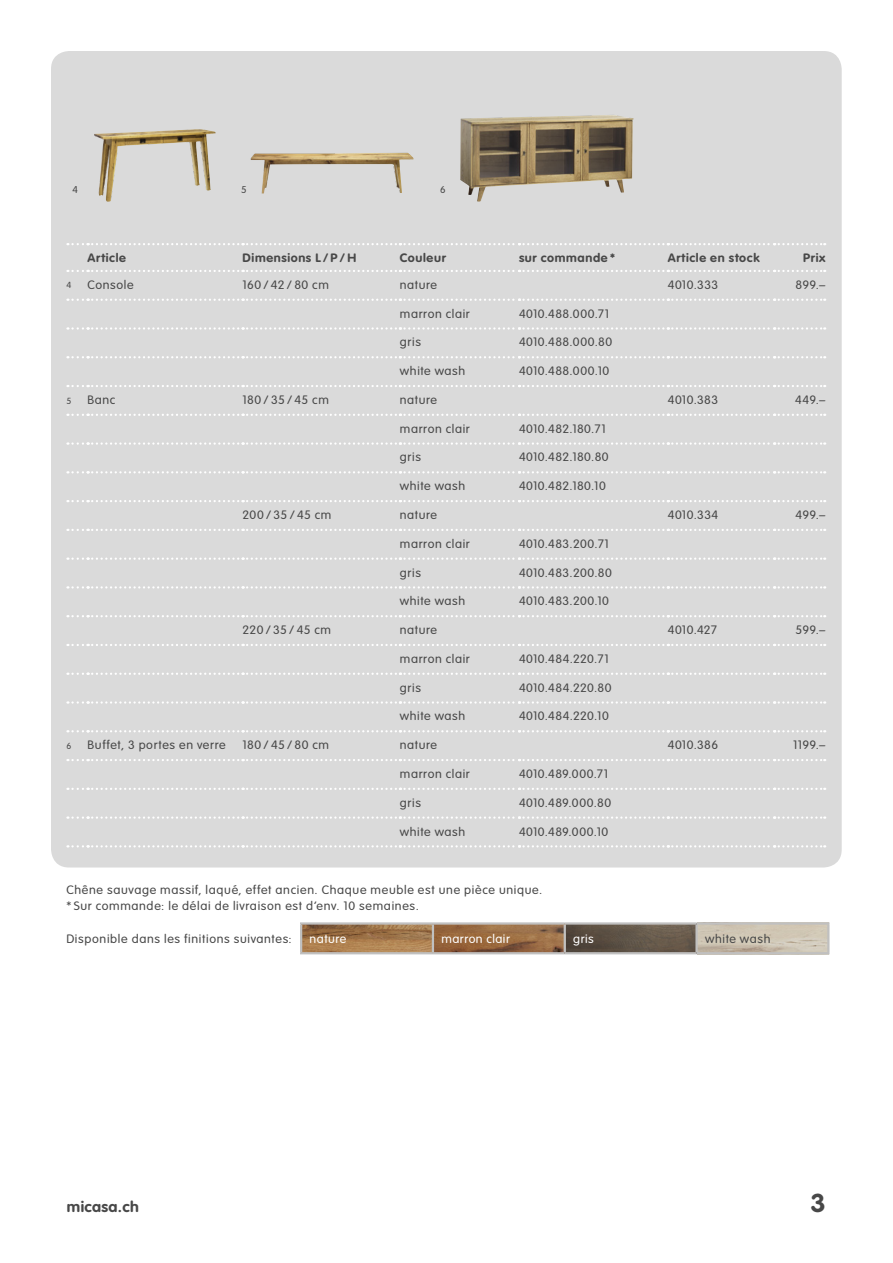
<style>
.page{position:relative;width:893px;height:1263px;background:#fff}
.page>*{position:absolute;margin:0;border:0;box-sizing:border-box;transform-origin:0 0}
.t1{font:700 25.5px "VAG Rounded";color:#484848;scale:1.05 1}
.t2{font:700 15px "VAG Rounded";letter-spacing:.02em;color:#484848;scale:1.05 1}
.t3{font:300 12px/16.5px "VAG Rounded";letter-spacing:.045em;color:#484848;scale:1.05 1}
.t4{font:700 12px "VAG Rounded";letter-spacing:.05em;color:#484848;scale:1.05 1}
.t5{font:300 12px "VAG Rounded";letter-spacing:.04em;color:#fff;scale:1.05 1}
.t6{font:300 9.75px "VAG Rounded";color:#484848;scale:1.05 1}
.t7{font:300 8.7px "VAG Rounded";color:#484848;scale:1.05 1}
</style>
<div class="page">
<div style="left:51px;top:51px;width:791px;height:816px;background:#dadada;border-radius:18px"></div>
<svg style="left:67px;top:243px;width:758px;height:2px"></svg>
<svg style="left:67px;top:270px;width:758px;height:2px"></svg>
<svg style="left:67px;top:299px;width:758px;height:2px"></svg>
<svg style="left:67px;top:327px;width:758px;height:3px"></svg>
<svg style="left:67px;top:356px;width:758px;height:2px"></svg>
<svg style="left:67px;top:385px;width:758px;height:2px"></svg>
<svg style="left:67px;top:414px;width:758px;height:2px"></svg>
<svg style="left:67px;top:442px;width:758px;height:3px"></svg>
<svg style="left:67px;top:471px;width:758px;height:2px"></svg>
<svg style="left:67px;top:500px;width:758px;height:2px"></svg>
<svg style="left:67px;top:529px;width:758px;height:2px"></svg>
<svg style="left:67px;top:557px;width:758px;height:3px"></svg>
<svg style="left:67px;top:586px;width:758px;height:2px"></svg>
<svg style="left:67px;top:615px;width:758px;height:2px"></svg>
<svg style="left:67px;top:644px;width:758px;height:2px"></svg>
<svg style="left:67px;top:673px;width:758px;height:2px"></svg>
<svg style="left:67px;top:701px;width:758px;height:3px"></svg>
<svg style="left:67px;top:730px;width:758px;height:2px"></svg>
<svg style="left:67px;top:759px;width:758px;height:2px"></svg>
<svg style="left:67px;top:788px;width:758px;height:2px"></svg>
<svg style="left:67px;top:816px;width:758px;height:3px"></svg>
<svg style="left:67px;top:845px;width:758px;height:2px"></svg>
<img style="left:302px;top:925px;width:525px;height:27px">
<hr style="left:300px;top:922px;width:133px;height:3px;background:#c0c0c0">
<hr style="left:433px;top:922px;width:132px;height:3px;background:#c0c0c0">
<hr style="left:565px;top:922px;width:132px;height:3px;background:#c0c0c0">
<hr style="left:697px;top:922px;width:132px;height:3px;background:#c0c0c0">
<hr style="left:695px;top:925px;width:3px;height:27px;background:#c0c0c0">
<hr style="left:300px;top:952px;width:133px;height:2px;background:#c0c0c0">
<hr style="left:433px;top:952px;width:132px;height:2px;background:#c0c0c0">
<hr style="left:565px;top:952px;width:132px;height:2px;background:#c0c0c0">
<hr style="left:697px;top:952px;width:132px;height:2px;background:#c0c0c0">
<hr style="left:300px;top:925px;width:2px;height:27px;background:#c0c0c0">
<hr style="left:432px;top:925px;width:2px;height:27px;background:#c0c0c0">
<hr style="left:564px;top:925px;width:2px;height:27px;background:#c0c0c0">
<hr style="left:827px;top:925px;width:2px;height:27px;background:#c0c0c0">
<img style="left:94px;top:129px;width:122px;height:73px">
<img style="left:250px;top:153px;width:163px;height:40px">
<img style="left:460px;top:115px;width:173px;height:87px">
<p class="t6" style="left:73px;top:184px;width:7px">4</p>
<p class="t6" style="left:241px;top:184px;width:7px">5</p>
<p class="t6" style="left:440px;top:184px;width:7px">6</p>
<p class="t4" style="left:88px;top:251px;width:38px">Article</p>
<p class="t4" style="left:243px;top:251px;width:110px">Dimensions L / P / H</p>
<p class="t4" style="left:400px;top:251px;width:45px">Couleur</p>
<p class="t4" style="left:519px;top:251px;width:93px">sur commande *</p>
<p class="t4" style="left:668px;top:251px;width:89px">Article en stock</p>
<p class="t4" style="left:803px;top:251px;width:23px">Prix</p>
<p class="t7" style="left:66px;top:280px;width:6px">4</p>
<p class="t3" style="left:88px;top:276px;width:45px">Console</p>
<p class="t3" style="left:243px;top:276px;width:84px">160 / 42 / 80 cm</p>
<p class="t3" style="left:400px;top:276px;width:37px">nature</p>
<p class="t3" style="left:668px;top:276px;width:49px">4010.333</p>
<p class="t3" style="left:795px;top:276px;width:30px">899.–</p>
<p class="t3" style="left:400px;top:305px;width:68px">marron clair</p>
<p class="t3" style="left:519px;top:305px;width:87px">4010.488.000.71</p>
<p class="t3" style="left:400px;top:334px;width:22px">gris</p>
<p class="t3" style="left:519px;top:334px;width:90px">4010.488.000.80</p>
<p class="t3" style="left:400px;top:363px;width:64px">white wash</p>
<p class="t3" style="left:519px;top:363px;width:88px">4010.488.000.10</p>
<p class="t7" style="left:66px;top:395px;width:6px">5</p>
<p class="t3" style="left:88px;top:391px;width:28px">Banc</p>
<p class="t3" style="left:243px;top:391px;width:84px">180 / 35 / 45 cm</p>
<p class="t3" style="left:400px;top:391px;width:37px">nature</p>
<p class="t3" style="left:668px;top:391px;width:49px">4010.383</p>
<p class="t3" style="left:795px;top:391px;width:30px">449.–</p>
<p class="t3" style="left:400px;top:420px;width:68px">marron clair</p>
<p class="t3" style="left:519px;top:420px;width:84px">4010.482.180.71</p>
<p class="t3" style="left:400px;top:449px;width:22px">gris</p>
<p class="t3" style="left:519px;top:449px;width:87px">4010.482.180.80</p>
<p class="t3" style="left:400px;top:478px;width:64px">white wash</p>
<p class="t3" style="left:519px;top:478px;width:84px">4010.482.180.10</p>
<p class="t3" style="left:243px;top:506px;width:86px">200 / 35 / 45 cm</p>
<p class="t3" style="left:400px;top:506px;width:37px">nature</p>
<p class="t3" style="left:668px;top:506px;width:50px">4010.334</p>
<p class="t3" style="left:795px;top:506px;width:30px">499.–</p>
<p class="t3" style="left:400px;top:535px;width:68px">marron clair</p>
<p class="t3" style="left:519px;top:535px;width:87px">4010.483.200.71</p>
<p class="t3" style="left:400px;top:564px;width:22px">gris</p>
<p class="t3" style="left:519px;top:564px;width:90px">4010.483.200.80</p>
<p class="t3" style="left:400px;top:593px;width:64px">white wash</p>
<p class="t3" style="left:519px;top:593px;width:87px">4010.483.200.10</p>
<p class="t3" style="left:243px;top:622px;width:86px">220 / 35 / 45 cm</p>
<p class="t3" style="left:400px;top:622px;width:37px">nature</p>
<p class="t3" style="left:668px;top:622px;width:49px">4010.427</p>
<p class="t3" style="left:795px;top:622px;width:30px">599.–</p>
<p class="t3" style="left:400px;top:650px;width:68px">marron clair</p>
<p class="t3" style="left:519px;top:650px;width:87px">4010.484.220.71</p>
<p class="t3" style="left:400px;top:679px;width:22px">gris</p>
<p class="t3" style="left:519px;top:679px;width:90px">4010.484.220.80</p>
<p class="t3" style="left:400px;top:708px;width:64px">white wash</p>
<p class="t3" style="left:519px;top:708px;width:87px">4010.484.220.10</p>
<p class="t7" style="left:66px;top:741px;width:6px">6</p>
<p class="t3" style="left:88px;top:737px;width:133px">Buffet, 3 portes en verre</p>
<p class="t3" style="left:243px;top:737px;width:84px">180 / 45 / 80 cm</p>
<p class="t3" style="left:400px;top:737px;width:37px">nature</p>
<p class="t3" style="left:668px;top:737px;width:49px">4010.386</p>
<p class="t3" style="left:793px;top:737px;width:32px">1199.–</p>
<p class="t3" style="left:400px;top:765px;width:68px">marron clair</p>
<p class="t3" style="left:519px;top:765px;width:87px">4010.489.000.71</p>
<p class="t3" style="left:400px;top:794px;width:22px">gris</p>
<p class="t3" style="left:519px;top:794px;width:89px">4010.489.000.80</p>
<p class="t3" style="left:400px;top:823px;width:64px">white wash</p>
<p class="t3" style="left:519px;top:823px;width:87px">4010.489.000.10</p>
<p class="t3" style="left:66px;top:881px;width:455px">Chêne sauvage massif, laqué, effet ancien. Chaque meuble est une pièce unique. * Sur commande: le délai de livraison est d’env. 10 semaines.</p>
<p class="t3" style="left:66px;top:931px;width:216px">Disponible dans les finitions suivantes:</p>
<p class="t5" style="left:310px;top:932px;width:36px">nature</p>
<p class="t5" style="left:441px;top:932px;width:67px">marron clair</p>
<p class="t5" style="left:573px;top:932px;width:21px">gris</p>
<p class="t3" style="left:705px;top:930px;width:64px">white wash</p>
<p class="t2" style="left:67px;top:1198px;width:70px">micasa.ch</p>
<h1 class="t1" style="left:811px;top:1188px;width:16px">3</h1>
</div>
